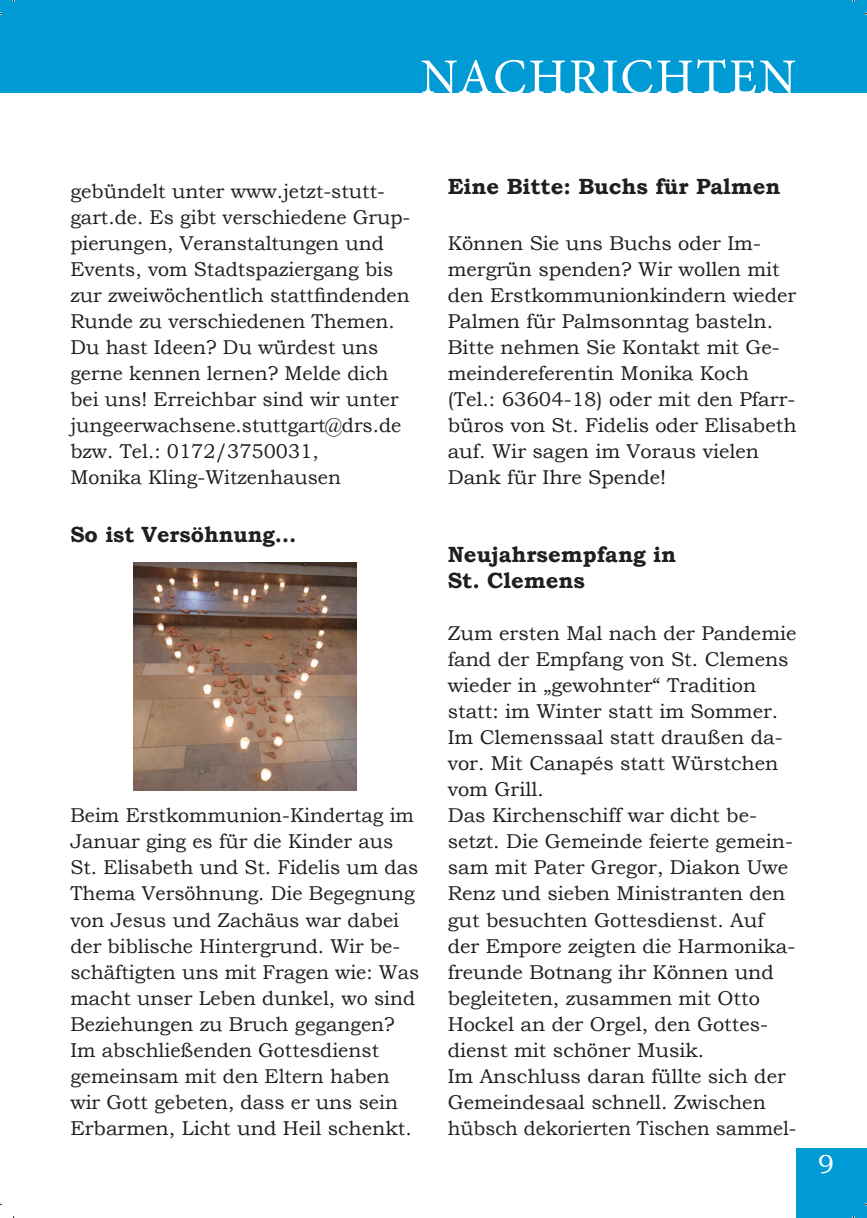
<style>
.page{position:relative;width:867px;height:1218px;background:#fff}
.page>*{position:absolute;margin:0;border:0;box-sizing:border-box;transform-origin:0 0}
.t1{font:50px "Minion Pro";letter-spacing:.04em;color:#fff}
.t2{font:26px "Bookman Old Style";color:#fff}
.Zwischenüberschrift_2{font:700 22px "Bookman Old Style";color:#1f1f1e}
.Fließtext{font:20px/26px "Bookman Old Style";color:#1f1f1e}
</style>
<div class="page">
<div style="left:796px;top:1148px;width:70px;height:70px;background:#009ad5"></div>
<div style="left:0;top:0;width:14px;height:93px;background:#009ad5"></div>
<div style="left:14px;top:0;width:852px;height:93px;background:#009ad5"></div>
<img style="left:133px;top:562px;width:223px;height:228px">
<h1 class="t1" style="left:420px;top:44px;width:377px">NACHRICHTEN</h1>
<p class="Fließtext" style="left:70px;top:179px;width:341px">gebündelt unter www.jetzt-stutt&shy;gart.de. Es gibt verschiedene Grup&shy;pierungen, Veranstaltungen und Events, vom Stadtspaziergang bis zur zweiwöchentlich stattfindenden Runde zu verschiedenen Themen.<br>Du hast Ideen? Du würdest uns gerne kennen lernen? Melde dich bei uns! Erreichbar sind wir unter jungeerwachsene.stuttgart@drs.de bzw. Tel.: 0172/3750031,</p>
<p class="Fließtext" style="left:70px;top:465px;width:272px">Monika Kling-Witzenhausen</p>
<p class="Zwischenüberschrift_2" style="left:70px;top:519px;width:227px">So ist Versöhnung…</p>
<p class="Fließtext" style="left:70px;top:803px;width:350px">Beim Erstkommunion-Kindertag im Januar ging es für die Kinder aus St. Elisabeth und St. Fidelis um das Thema Versöhnung. Die Begegnung von Jesus und Zachäus war dabei der biblische Hintergrund. Wir be&shy;schäftigten uns mit Fragen wie: Was macht unser Leben dunkel, wo sind Beziehungen zu Bruch gegangen?</p>
<p class="Fließtext" style="left:70px;top:1037px;width:343px">Im abschließenden Gottesdienst gemeinsam mit den Eltern haben wir Gott gebeten, dass er uns sein<br>Erbarmen, Licht und Heil schenkt.</p>
<p class="Zwischenüberschrift_2" style="left:447px;top:171px;width:334px">Eine Bitte: Buchs für Palmen</p>
<p class="Fließtext" style="left:447px;top:231px;width:350px">Können Sie uns Buchs oder Im&shy;mergrün spenden? Wir wollen mit den Erstkommunionkindern wieder<br>Palmen für Palmsonntag basteln.</p>
<p class="Fließtext" style="left:447px;top:335px;width:350px">Bitte nehmen Sie Kontakt mit Ge&shy;meindereferentin Monika Koch (Tel.: 63604-18) oder mit den Pfarr&shy;büros von St. Fidelis oder Elisabeth auf. Wir sagen im Voraus vielen<br>Dank für Ihre Spende!</p>
<p class="Zwischenüberschrift_2" style="left:447px;top:539px;width:230px">Neujahrsempfang in</p>
<p class="Zwischenüberschrift_2" style="left:447px;top:565px;width:139px">St. Clemens</p>
<p class="Fließtext" style="left:447px;top:621px;width:350px">Zum ersten Mal nach der Pandemie fand der Empfang von St. Clemens wieder in „gewohnter“ Tradition statt: im Winter statt im Sommer.<br>Im Clemenssaal statt draußen da&shy;vor. Mit Canapés statt Würstchen vom Grill.</p>
<p class="Fließtext" style="left:447px;top:803px;width:349px">Das Kirchenschiff war dicht be&shy;setzt. Die Gemeinde feierte gemein&shy;sam mit Pater Gregor, Diakon Uwe<br>Renz und sieben Ministranten den gut besuchten Gottesdienst. Auf der Empore zeigten die Harmonika&shy;freunde Botnang ihr Können und begleiteten, zusammen mit Otto<br>Hockel an der Orgel, den Gottes&shy;dienst mit schöner Musik.</p>
<p class="Fließtext" style="left:447px;top:1063px;width:350px">Im Anschluss daran füllte sich der<br>Gemeindesaal schnell. Zwischen hübsch dekorierten Tischen sammel-</p>
<h2 class="t2" style="left:818px;top:1147px;width:18px">9</h2>
</div>
